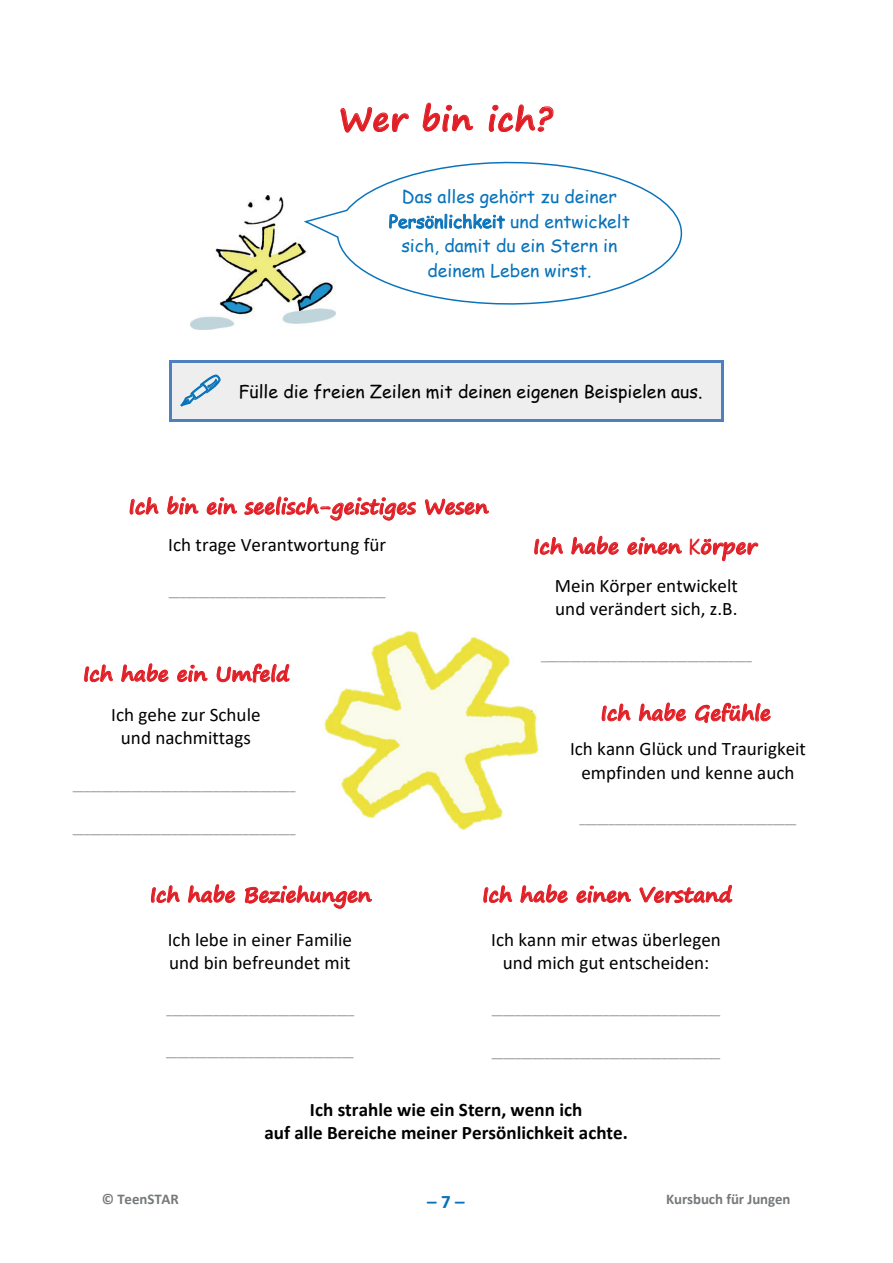
<style>
.page{position:relative;width:893px;height:1263px;background:#fff}
.page>*{position:absolute;margin:0;border:0;box-sizing:border-box;transform-origin:0 0}
.t1{font:700 31.8px "Segoe Print";letter-spacing:.025em;color:#e11e25}
.t2{font:700 20.1px "Segoe Print";letter-spacing:.005em;color:#e11e25}
.t3{font:19.05px/23.2px "Calibri";color:#000001;text-align:center}
.t4{font:700 19.05px/23.7px "Calibri";color:#000001;text-align:center}
.t5{font:700 19.05px "Calibri";color:#0873bb}
.t6{font:17.7px/24.8px "Comic Sans MS";color:#0873bb;text-align:center}
.t7{font:17.7px "Comic Sans MS";color:#000001}
.t8{font:17.25px "Comic Sans MS";color:#0873bb}
.t9{font:700 14.85px "Calibri";letter-spacing:-.005em;color:#75797b}
.t10{font:11.7px "Calibri";color:#74787a}
.s1{font-size:17.7px}
.s2{font-family:"Comic Sans MS";font-weight:400;font-size:20.55px}
</style>
<div class="page">
<img style="left:190px;top:196px;width:146px;height:134px">
<div style="left:171px;top:362px;width:60px;height:57px;background:#edeeed"></div>
<div style="left:231px;top:362px;width:490px;height:57px;background:#edeeed"></div>
<hr style="left:171px;top:360px;width:60px;height:2px;background:#4c81bd">
<hr style="left:233px;top:360px;width:488px;height:2px;background:#4c81bd">
<hr style="left:169px;top:362px;width:2px;height:57px;background:#4c81bd">
<hr style="left:171px;top:419px;width:60px;height:2px;background:#4c81bd">
<hr style="left:232px;top:419px;width:489px;height:2px;background:#4c81bd">
<hr style="left:721px;top:362px;width:2px;height:57px;background:#4c81bd">
<svg style="left:304px;top:161px;width:379px;height:152px"></svg>
<img style="left:324px;top:630px;width:215px;height:200px">
<img style="left:523px;top:630px;width:23px;height:51px">
<h1 class="t1" style="left:339px;top:90px;width:215px">Wer bin ich?</h1>
<h3 class="t6" style="left:402px;top:184px;width:216px">Das alles gehört zu deiner</h3>
<h3 class="t8" style="left:389px;top:209px;width:243px">Persönlichkeit <span class="s1">und entwickelt</span></h3>
<h3 class="t6" style="left:401px;top:233px;width:218px">sich, damit du ein Stern in deinem Leben wirst.</h3>
<h3 class="t7" style="left:239px;top:378px;width:465px">Fülle die freien Zeilen mit deinen eigenen Beispielen aus.</h3>
<h2 class="t2" style="left:129px;top:488px;width:361px">Ich bin ein seelisch-geistiges Wesen</h2>
<h3 class="t3" style="left:168px;top:532px;width:219px">Ich trage Verantwortung für</h3>
<p class="t10" style="left:169px;top:583px;width:218px">_____________________________________</p>
<h2 class="t2" style="left:83px;top:655px;width:208px">Ich habe ein Umfeld</h2>
<h3 class="t3" style="left:111px;top:702px;width:151px">Ich gehe zur Schule und nachmittags</h3>
<p class="t10" style="left:73px;top:777px;width:224px">______________________________________</p>
<p class="t10" style="left:73px;top:821px;width:224px">______________________________________</p>
<h2 class="t2" style="left:533px;top:528px;width:225px">Ich habe einen <span class="s2">K</span>örper</h2>
<h3 class="t3" style="left:555px;top:573px;width:185px;text-align:left">Mein Körper entwickelt und verändert sich, z.B.</h3>
<p class="t10" style="left:541px;top:648px;width:213px">____________________________________</p>
<h2 class="t2" style="left:601px;top:695px;width:172px">Ich habe Gefühle</h2>
<h3 class="t3" style="left:570px;top:736px;width:237px;line-height:23.7px">Ich kann Glück und Traurigkeit empfinden und kenne auch</h3>
<p class="t10" style="left:579px;top:811px;width:218px">_____________________________________</p>
<h2 class="t2" style="left:150px;top:876px;width:223px">Ich habe Beziehungen</h2>
<h2 class="t2" style="left:482px;top:876px;width:252px">Ich habe einen Verstand</h2>
<h3 class="t3" style="left:168px;top:927px;width:186px;text-align:left">Ich lebe in einer Familie und bin befreundet mit</h3>
<h3 class="t3" style="left:491px;top:927px;width:231px">Ich kann mir etwas überlegen und mich gut entscheiden:</h3>
<p class="t10" style="left:167px;top:1002px;width:189px">________________________________</p>
<p class="t10" style="left:492px;top:1002px;width:230px">_______________________________________</p>
<p class="t10" style="left:166px;top:1043px;width:189px">________________________________</p>
<p class="t10" style="left:492px;top:1045px;width:230px">_______________________________________</p>
<h3 class="t4" style="left:264px;top:1097px;width:365px">Ich strahle wie ein Stern, wenn ich<br>auf alle Bereiche meiner Persönlichkeit achte.</h3>
<p class="t9" style="left:102px;top:1188px;width:79px">© TeenSTAR</p>
<h3 class="t5" style="left:427px;top:1188px;width:39px">–7–</h3>
<p class="t9" style="left:666px;top:1188px;width:126px">Kursbuch für Jungen</p>
</div>
